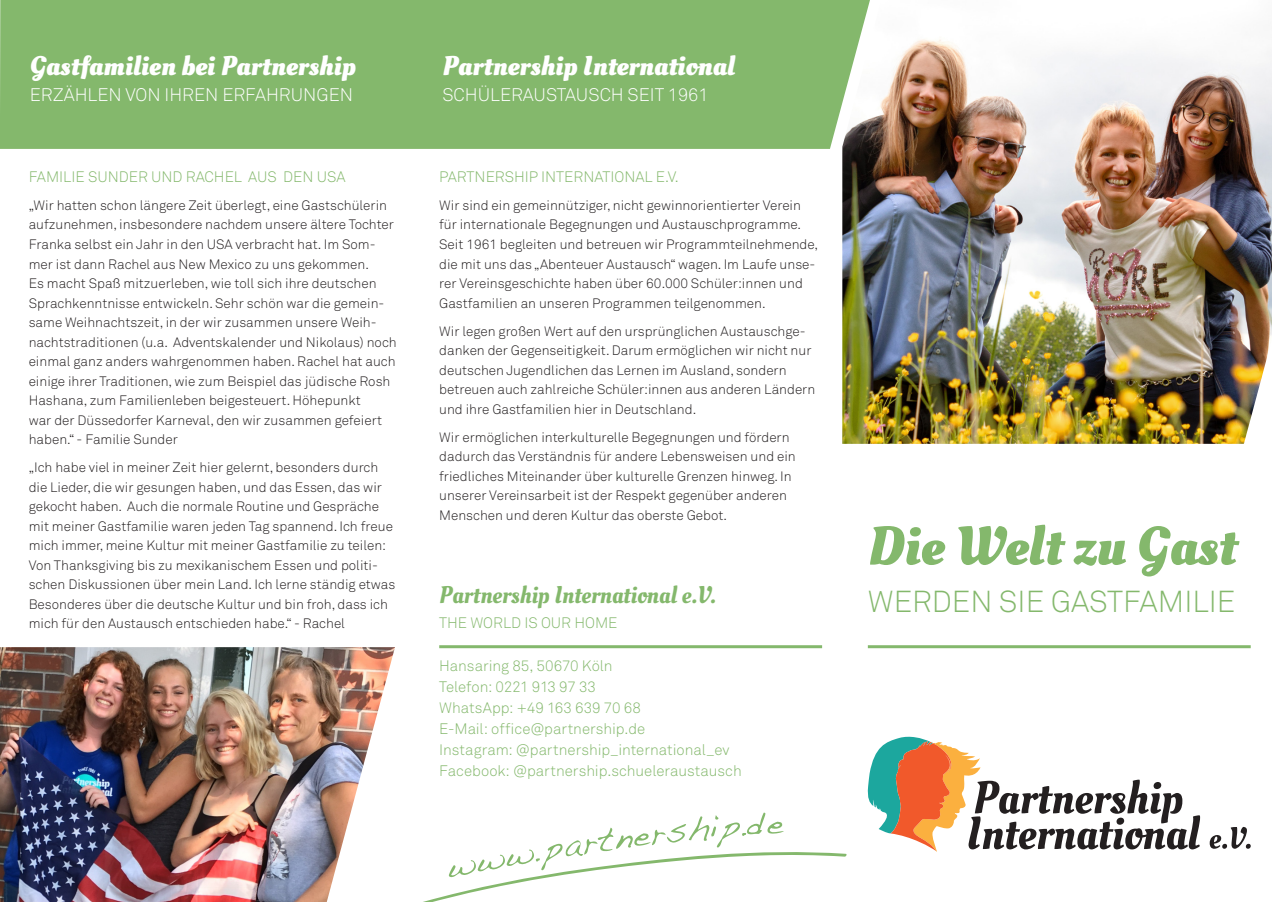
<style>
.page{position:relative;width:1272px;height:902px;background:#fff}
.page>*{position:absolute;margin:0;border:0;box-sizing:border-box;transform-origin:0 0}
.t1{font:700 54px "Oleo Script";color:#84b86c}
.t2{font:30px "Akkurat Light Pro";color:#84b86c}
.t3{font:700 27px "Oleo Script";color:#fff}
.t4{font:24px "Oleo Script";color:#84b86c}
.t5{font:18px "Akkurat Light Pro";color:#fff}
.t6{font:15px "Akkurat Light Pro";color:#84b86c}
.t7{font:13.5px/19.5px "Akkurat Light Pro";color:#231f20}
</style>
<div class="page">
<img style="left:842px;top:39px;width:429px;height:405px">
<div style="left:0;top:0;width:870px;height:149px;background:#84b86c"></div>
<hr style="left:867px;top:645px;width:383px;height:3px;background:#84b86c">
<svg style="left:867px;top:736px;width:332px;height:116px"></svg>
<svg style="left:1209px;top:826px;width:41px;height:22px"></svg>
<img style="left:0;top:647px;width:395px;height:254px">
<hr style="left:439px;top:645px;width:383px;height:3px;background:#84b86c">
<svg style="left:427px;top:812px;width:420px;height:89px"></svg>
<p class="t3" style="left:30px;top:50px;width:327px">Gastfamilien bei Partnership</p>
<p class="t5" style="left:30px;top:84px;width:325px">ERZÄHLEN VON IHREN ERFAHRUNGEN</p>
<p class="t6" style="left:29px;top:168px;width:318px">FAMILIE SUNDER UND RACHEL AUS DEN USA</p>
<p class="t7" style="left:29px;top:196px;width:369px">„Wir hatten schon längere Zeit überlegt, eine Gastschülerin aufzunehmen, insbesondere nachdem unsere ältere Tochter Franka selbst ein Jahr in den USA verbracht hat. Im Som&shy;mer ist dann Rachel aus New Mexico zu uns gekommen.<br>Es macht Spaß mitzuerleben, wie toll sich ihre deutschen Sprachkenntnisse entwickeln. Sehr schön war die gemein&shy;same Weihnachtszeit, in der wir zusammen unsere Weih&shy;nachtstraditionen (u.a. Adventskalender und Nikolaus) noch einmal ganz anders wahrgenommen haben. Rachel hat auch einige ihrer Traditionen, wie zum Beispiel das jüdische Rosh</p>
<p class="t7" style="left:29px;top:391px;width:355px">Hashana, zum Familienleben beigesteuert. Höhepunkt war der Düssedorfer Karneval, den wir zusammen gefeiert haben.“ - Familie Sunder</p>
<p class="t7" style="left:29px;top:458px;width:368px">„Ich habe viel in meiner Zeit hier gelernt, besonders durch die Lieder, die wir gesungen haben, und das Essen, das wir gekocht haben. Auch die normale Routine und Gespräche mit meiner Gastfamilie waren jeden Tag spannend. Ich freue mich immer, meine Kultur mit meiner Gastfamilie zu teilen:<br>Von Thanksgiving bis zu mexikanischem Essen und politi&shy;schen Diskussionen über mein Land. Ich lerne ständig etwas Besonderes über die deutsche Kultur und bin froh, dass ich mich für den Austausch entschieden habe.“ - Rachel</p>
<p class="t3" style="left:442px;top:50px;width:294px">Partnership International</p>
<p class="t5" style="left:442px;top:84px;width:268px">SCHÜLERAUSTAUSCH SEIT 1961</p>
<p class="t6" style="left:439px;top:168px;width:241px">PARTNERSHIP INTERNATIONAL E.V.</p>
<p class="t7" style="left:439px;top:196px;width:363px">Wir sind ein gemeinnütziger, nicht gewinnorientierter Verein</p>
<p class="t7" style="left:439px;top:215px;width:363px">für internationale Begegnungen und Austauschprogramme.</p>
<p class="t7" style="left:439px;top:235px;width:380px">Seit 1961 begleiten und betreuen wir Programmteilnehmende, die mit uns das „Abenteuer Austausch“ wagen. Im Laufe unse&shy;rer Vereinsgeschichte haben über 60.000 Schüler:innen und Gastfamilien an unseren Programmen teilgenommen.</p>
<p class="t7" style="left:439px;top:321px;width:377px">Wir legen großen Wert auf den ursprünglichen Austauschge&shy;danken der Gegenseitigkeit. Darum ermöglichen wir nicht nur deutschen Jugendlichen das Lernen im Ausland, sondern betreuen auch zahlreiche Schüler:innen aus anderen Ländern und ihre Gastfamilien hier in Deutschland.</p>
<p class="t7" style="left:439px;top:427px;width:352px">Wir ermöglichen interkulturelle Begegnungen und fördern</p>
<p class="t7" style="left:439px;top:447px;width:358px">dadurch das Verständnis für andere Lebensweisen und ein friedliches Miteinander über kulturelle Grenzen hinweg. In unserer Vereinsarbeit ist der Respekt gegenüber anderen Menschen und deren Kultur das oberste Gebot.</p>
<p class="t4" style="left:439px;top:580px;width:278px">Partnership International e.V.</p>
<p class="t6" style="left:439px;top:613px;width:180px">THE WORLD IS OUR HOME</p>
<p class="t6" style="left:439px;top:657px;width:175px">Hansaring 85, 50670 Köln</p>
<p class="t6" style="left:439px;top:678px;width:158px">Telefon: 0221 913 97 33</p>
<p class="t6" style="left:439px;top:699px;width:203px">WhatsApp: +49 163 639 70 68</p>
<p class="t6" style="left:439px;top:720px;width:207px">E-Mail: office@partnership.de</p>
<p class="t6" style="left:439px;top:741px;width:292px">Instagram: @partnership_international_ev</p>
<p class="t6" style="left:439px;top:762px;width:304px">Facebook: @partnership.schueleraustausch</p>
<p class="t1" style="left:867px;top:513px;width:370px">Die Welt zu Gast</p>
<p class="t2" style="left:867px;top:584px;width:369px">WERDEN SIE GASTFAMILIE</p>
</div>
